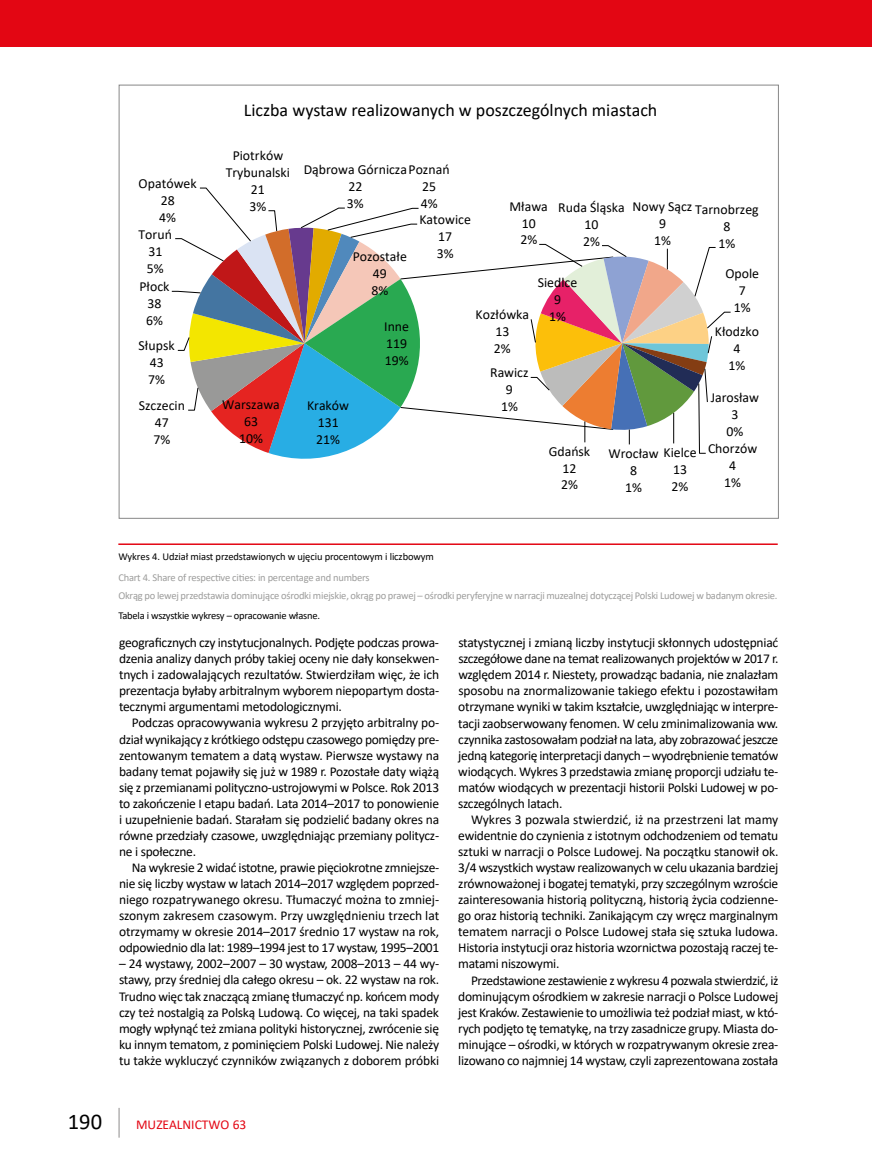
<style>
.page{position:relative;width:872px;height:1170px;background:#fff}
.page>*{position:absolute;margin:0;border:0;box-sizing:border-box;transform-origin:0 0}
.t1{font:22.5px "Calibri";color:#000}
.t2{font:18px "Calibri";color:#000}
.t3{font:13.8px/17px "Calibri";color:#000;text-align:center}
.t4{font:13.5px/16px "Calibri";letter-spacing:-.02em;color:#000;text-align:justify}
.t5{font:13.5px "Calibri";color:#e30613}
.t6{font:10.5px/17.7px "Calibri";letter-spacing:-.02em;color:#9d9d9c}
.t7{font:10.5px "Calibri";letter-spacing:-.02em;color:#000}
</style>
<div class="page">
<hr style="left:118px;top:1107px;width:2px;height:30px;background:#b3b2b2">
<div style="left:0;top:0;width:872px;height:47px;background:#e30613"></div>
<svg style="left:171px;top:187px;width:560px;height:272px"></svg>
<hr style="left:118px;top:543px;width:659px;height:2px;background:#e30613">
<p class="t3" style="left:139px;top:175px;width:59px">Opatówek<br>28<br>4%</p>
<p class="t3" style="left:139px;top:225px;width:35px">Toruń<br>31<br>5%</p>
<p class="t3" style="left:139px;top:278px;width:32px">Płock<br>38<br>6%</p>
<p class="t3" style="left:139px;top:337px;width:38px">Słupsk<br>43<br>7%</p>
<p class="t3" style="left:139px;top:396px;width:48px">Szczecin<br>47<br>7%</p>
<h2 class="t2" style="left:244px;top:98px;width:415px">Liczba wystaw realizowanych w poszczególnych miastach</h2>
<p class="t3" style="left:226px;top:146px;width:66px">Piotrków<br>Trybunalski<br>21<br>3%</p>
<p class="t3" style="left:222px;top:396px;width:59px">Warszawa<br>63<br>10%</p>
<p class="t3" style="left:347px;top:161px;width:104px;text-align:left;text-indent:-43px">Dąbrowa GórniczaPoznań<br>22<br>3%</p>
<p class="t3" style="left:421px;top:178px;width:18px;text-align:left">25<br>4%</p>
<p class="t3" style="left:419px;top:211px;width:53px">Katowice<br>17<br>3%</p>
<p class="t3" style="left:509px;top:197px;width:40px">Mława<br>10<br>2%</p>
<p class="t3" style="left:558px;top:198px;width:68px">Ruda Śląska<br>10<br>2%</p>
<p class="t3" style="left:632px;top:198px;width:61px">Nowy Sącz<br>9<br>1%</p>
<p class="t3" style="left:695px;top:200px;width:65px">Tarnobrzeg<br>8<br>1%</p>
<p class="t3" style="left:725px;top:265px;width:35px">Opole<br>7<br>1%</p>
<p class="t3" style="left:715px;top:323px;width:46px">Kłodzko<br>4<br>1%</p>
<p class="t3" style="left:708px;top:388px;width:53px">Jarosław<br>3<br>0%<br>Chorzów<br>4<br>1%</p>
<p class="t3" style="left:353px;top:247px;width:56px">Pozostałe<br>49<br>8%</p>
<p class="t3" style="left:384px;top:318px;width:26px;text-align:left">Inne<br>119<br>19%</p>
<p class="t3" style="left:538px;top:274px;width:41px">Siedlce<br>9<br>1%</p>
<p class="t3" style="left:475px;top:306px;width:55px">Kozłówka<br>13<br>2%</p>
<p class="t3" style="left:490px;top:364px;width:40px">Rawicz<br>9<br>1%</p>
<p class="t3" style="left:307px;top:397px;width:44px">Kraków<br>131<br>21%</p>
<p class="t3" style="left:549px;top:442px;width:43px">Gdańsk<br>12<br>2%</p>
<p class="t3" style="left:671px;top:444px;width:27px;line-height:16.5px;text-align:left;text-indent:-63px">Wrocław Kielce<br>13<br>2%</p>
<p class="t3" style="left:625px;top:461px;width:18px">8<br>1%</p>
<p class="t7" style="left:118px;top:549px;width:317px">Wykres 4. Udział miast przedstawionych w ujęciu procentowym i liczbowym</p>
<p class="t6" style="left:118px;top:568px;width:661px">Chart 4. Share of respective cities: in percentage and numbers<br>Okrąg po lewej przedstawia dominujące ośrodki miejskie, okrąg po prawej – ośrodki peryferyjne w narracji muzealnej dotyczącej Polski Ludowej w badanym okresie.</p>
<p class="t7" style="left:118px;top:608px;width:203px">Tabela i wszystkie wykresy – opracowanie własne.</p>
<p class="t4" style="left:119px;top:634px;width:321px">geograficznych czy instytucjonalnych. Podjęte podczas prowa&shy;dzenia analizy danych próby takiej oceny nie dały konsekwen&shy;tnych i zadowalających rezultatów. Stwierdziłam więc, że ich prezentacja byłaby arbitralnym wyborem niepopartym dosta&shy;tecznymi argumentami metodologicznymi.</p>
<p class="t4" style="left:119px;top:714px;width:321px;text-indent:13px">Podczas opracowywania wykresu 2 przyjęto arbitralny po&shy;dział wynikający z krótkiego odstępu czasowego pomiędzy pre&shy;zentowanym tematem a datą wystaw. Pierwsze wystawy na badany temat pojawiły się już w 1989 r. Pozostałe daty wiążą się z przemianami polityczno-ustrojowymi w Polsce. Rok 2013 to zakończenie I etapu badań. Lata 2014–2017 to ponowienie i uzupełnienie badań. Starałam się podzielić badany okres na równe przedziały czasowe, uwzględniając przemiany politycz&shy;ne i społeczne.</p>
<p class="t4" style="left:119px;top:859px;width:321px;text-indent:13px">Na wykresie 2 widać istotne, prawie pięciokrotne zmniejsze&shy;nie się liczby wystaw w latach 2014–2017 względem poprzed&shy;niego rozpatrywanego okresu. Tłumaczyć można to zmniej&shy;szonym zakresem czasowym. Przy uwzględnieniu trzech lat otrzymamy w okresie 2014–2017 średnio 17 wystaw na rok, odpowiednio dla lat: 1989–1994 jest to 17 wystaw, 1995–2001</p>
<p class="t4" style="left:119px;top:955px;width:321px">– 24 wystawy, 2002–2007 – 30 wystaw, 2008–2013 – 44 wy&shy;stawy, przy średniej dla całego okresu – ok. 22 wystaw na rok.<br>Trudno więc tak znaczącą zmianę tłumaczyć np. końcem mody czy też nostalgią za Polską Ludową. Co więcej, na taki spadek mogły wpłynąć też zmiana polityki historycznej, zwrócenie się ku innym tematom, z pominięciem Polski Ludowej. Nie należy tu także wykluczyć czynników związanych z doborem próbki</p>
<h1 class="t1" style="left:68px;top:1105px;width:36px">190</h1>
<p class="t5" style="left:136px;top:1115px;width:112px">MUZEALNICTWO 63</p>
<p class="t4" style="left:458px;top:634px;width:322px">statystycznej i zmianą liczby instytucji skłonnych udostępniać szczegółowe dane na temat realizowanych projektów w 2017 r. względem 2014 r. Niestety, prowadząc badania, nie znalazłam sposobu na znormalizowanie takiego efektu i pozostawiłam otrzymane wyniki w takim kształcie, uwzględniając w interpre&shy;tacji zaobserwowany fenomen. W celu zminimalizowania ww. czynnika zastosowałam podział na lata, aby zobrazować jeszcze jedną kategorię interpretacji danych – wyodrębnienie tematów wiodących. Wykres 3 przedstawia zmianę proporcji udziału te&shy;matów wiodących w prezentacji historii Polski Ludowej w po&shy;szczególnych latach.</p>
<p class="t4" style="left:458px;top:811px;width:321px;text-indent:13px">Wykres 3 pozwala stwierdzić, iż na przestrzeni lat mamy ewidentnie do czynienia z istotnym odchodzeniem od tematu sztuki w narracji o Polsce Ludowej. Na początku stanowił ok.<br>3/4 wszystkich wystaw realizowanych w celu ukazania bardziej zrównoważonej i bogatej tematyki, przy szczególnym wzroście zainteresowania historią polityczną, historią życia codzienne&shy;go oraz historią techniki. Zanikającym czy wręcz marginalnym tematem narracji o Polsce Ludowej stała się sztuka ludowa.<br>Historia instytucji oraz historia wzornictwa pozostają raczej te&shy;matami niszowymi.</p>
<p class="t4" style="left:458px;top:971px;width:321px;text-indent:13px">Przedstawione zestawienie z wykresu 4 pozwala stwierdzić, iż dominującym ośrodkiem w zakresie narracji o Polsce Ludowej jest Kraków. Zestawienie to umożliwia też podział miast, w któ&shy;rych podjęto tę tematykę, na trzy zasadnicze grupy. Miasta do&shy;minujące – ośrodki, w których w rozpatrywanym okresie zrea&shy;lizowano co najmniej 14 wystaw, czyli zaprezentowana została</p>
</div>
